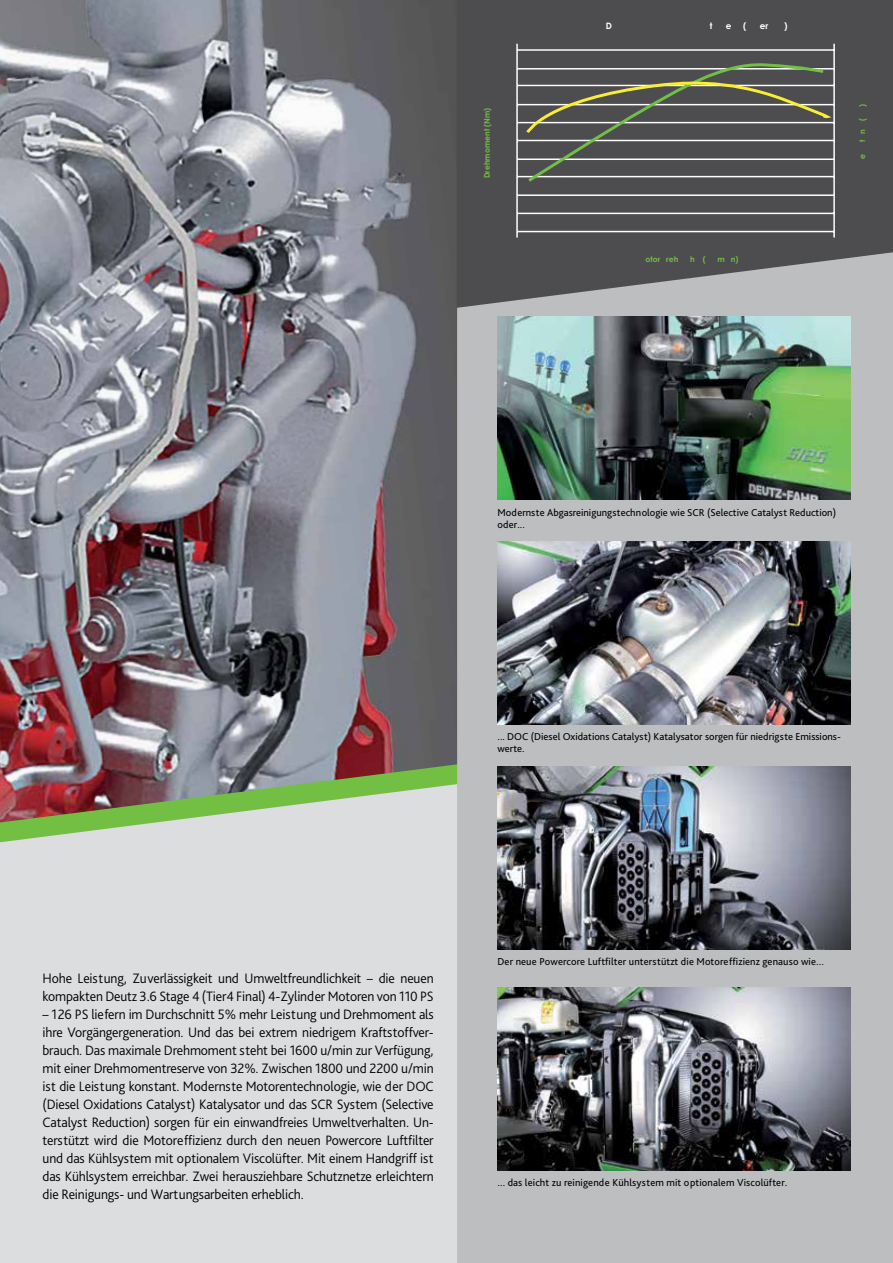
<style>
.page{position:relative;width:893px;height:1263px;background:#fff}
.page>*{position:absolute;margin:0;border:0;box-sizing:border-box;transform-origin:0 0}
.t1{font:300 14.25px/18px "Bliss Pro";letter-spacing:-.01em;color:#000}
.t2{font:10.5px/12px "Bliss Pro";color:#000}
.t3{font:700 8.85px "Century Gothic";color:#fff}
.t4{font:700 7.8px "Century Gothic";color:#71bf45}
</style>
<div class="page">
<img style="left:0;top:0;width:457px;height:729px">
<svg style="left:0;top:729px;width:457px;height:534px;background:#cdcdca"></svg>
<div style="left:457px;top:0;width:436px;height:1263px;background:#bcbec0"></div>
<svg style="left:457px;top:0;width:436px;height:308px;background:#5c5c5e"></svg>
<hr style="left:517px;top:49px;width:317px;height:2px;background:#fff">
<hr style="left:517px;top:68px;width:317px;height:2px;background:#fff">
<hr style="left:517px;top:85px;width:317px;height:1px;background:#fff">
<hr style="left:517px;top:104px;width:317px;height:1px;background:#fff">
<hr style="left:517px;top:122px;width:317px;height:1px;background:#fff">
<hr style="left:517px;top:140px;width:317px;height:1px;background:#fff">
<hr style="left:517px;top:159px;width:317px;height:1px;background:#fff">
<hr style="left:516px;top:44px;width:2px;height:194px;background:#fff">
<hr style="left:833px;top:44px;width:2px;height:194px;background:#fff">
<hr style="left:517px;top:176px;width:317px;height:1px;background:#fff">
<hr style="left:517px;top:194px;width:317px;height:2px;background:#fff">
<hr style="left:517px;top:213px;width:317px;height:1px;background:#fff">
<hr style="left:517px;top:231px;width:317px;height:1px;background:#fff">
<svg style="left:525px;top:63px;width:322px;height:120px;background:#60625c"></svg>
<img style="left:497px;top:541px;width:353px;height:183px">
<img style="left:497px;top:766px;width:353px;height:183px">
<img style="left:497px;top:317px;width:353px;height:183px">
<img style="left:497px;top:988px;width:353px;height:182px">
<p class="t4" style="left:482px;top:178px;width:72px;rotate:-90deg">Drehmoment (Nm)</p>
<p class="t3" style="left:606px;top:21px;width:8px">D</p>
<p class="t3" style="left:710px;top:21px;width:4px">t</p>
<p class="t3" style="left:726px;top:21px;width:7px">e</p>
<p class="t3" style="left:743px;top:21px;width:5px">(</p>
<p class="t3" style="left:760px;top:21px;width:10px">er</p>
<p class="t3" style="left:784px;top:21px;width:5px">)</p>
<p class="t4" style="left:645px;top:254px;width:34px">otor reh</p>
<p class="t4" style="left:690px;top:254px;width:17px">h (</p>
<p class="t4" style="left:717px;top:254px;width:22px">m n)</p>
<p class="t4" style="left:857px;top:107px;width:4px;rotate:-90deg">)</p>
<p class="t4" style="left:857px;top:142px;width:25px;rotate:-90deg">t n (</p>
<p class="t4" style="left:857px;top:159px;width:7px;rotate:-90deg">e</p>
<p class="t2" style="left:497px;top:506px;width:340px">Modernste Abgasreinigungstechnologie wie SCR (Selective Catalyst Reduction) oder...</p>
<p class="t2" style="left:497px;top:730px;width:345px">... DOC (Diesel Oxidations Catalyst) Katalysator sorgen für niedrigste Emissions&shy;werte.</p>
<p class="t1" style="left:43px;top:968px;width:393px">Hohe Leistung, Zuverlässigkeit und Umweltfreundlichkeit – die neuen kompakten Deutz 3.6 Stage 4 (Tier4 Final) 4-Zylinder Motoren von 110 PS</p>
<p class="t1" style="left:43px;top:1004px;width:393px;text-align:justify">– 126 PS liefern im Durchschnitt 5% mehr Leistung und Drehmoment als ihre Vorgängergeneration. Und das bei extrem niedrigem Kraftstoffver&shy;brauch. Das maximale Drehmoment steht bei 1600 u/min zur Verfügung, mit einer Drehmomentreserve von 32%. Zwischen 1800 und 2200 u/min ist die Leistung konstant. Modernste Motorentechnologie, wie der DOC (Diesel Oxidations Catalyst) Katalysator und das SCR System (Selective Catalyst Reduction) sorgen für ein einwandfreies Umweltverhalten. Un&shy;terstützt wird die Motoreffizienz durch den neuen Powercore Luftfilter und das Kühlsystem mit optionalem Viscolüfter. Mit einem Handgriff ist das Kühlsystem erreichbar. Zwei herausziehbare Schutznetze erleichtern die Reinigungs- und Wartungsarbeiten erheblich.</p>
<p class="t2" style="left:497px;top:955px;width:328px">Der neue Powercore Luftfilter unterstützt die Motoreffizienz genauso wie...</p>
<p class="t2" style="left:497px;top:1177px;width:291px">... das leicht zu reinigende Kühlsystem mit optionalem Viscolüfter.</p>
</div>
